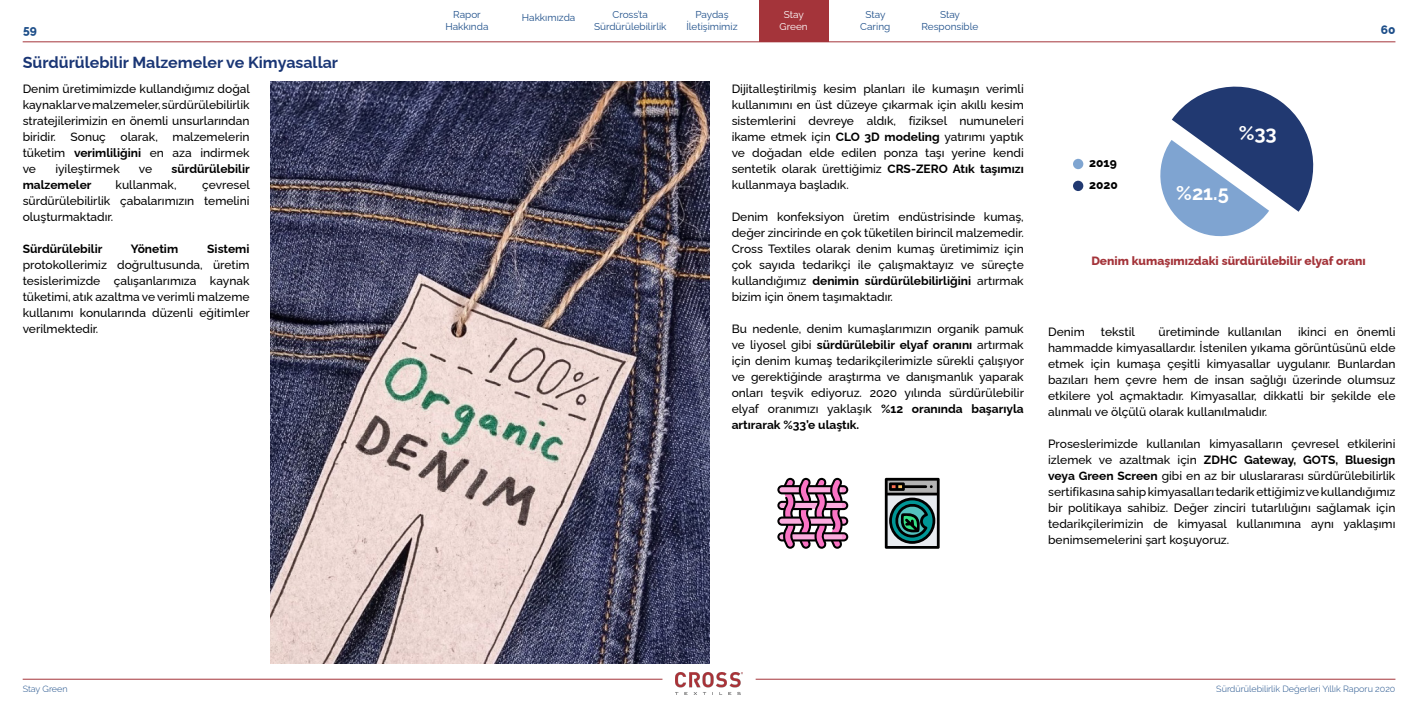
<style>
.page{position:relative;width:1418px;height:709px;background:#fff}
.page>*{position:absolute;margin:0;border:0;box-sizing:border-box;transform-origin:0 0}
.t1{font:700 20px "Raleway";color:#fff}
.t2{font:700 16px "Raleway";color:#1a3675}
.t3{font:500 12px/16px "Raleway";color:#000;text-align:justify}
.t4{font:700 12px "Raleway";color:#000}
.t5{font:800 12px "Raleway";color:#a4343a}
.t6{font:800 12px/21.9px "Raleway";color:#000}
.t7{font:800 12px "Raleway";color:#1d4e89}
.t8{font:10px/12px "Raleway";color:#1d4e89;text-align:center}
.t9{font:10px/12px "Raleway";color:#fff;text-align:center}
.t10{font:300 9px "Raleway";color:#1d4e89}
.s1{font-weight:700}
</style>
<div class="page">
<hr style="left:23px;top:678px;width:639px;height:1px;background:#a4343a">
<hr style="left:755px;top:678px;width:640px;height:1px;background:#a4343a">
<img style="left:676px;top:672px;width:66px;height:22px">
<hr style="left:23px;top:41px;width:1372px;height:1px;background:#a4343a">
<img style="left:271px;top:81px;width:438px;height:582px">
<svg style="left:1160px;top:86px;width:154px;height:151px"></svg>
<div style="left:1072px;top:159px;width:11px;height:10px;background:#7fa5d1;border-radius:50%"></div>
<div style="left:1072px;top:181px;width:11px;height:10px;background:#213971;border-radius:50%"></div>
<svg style="left:884px;top:478px;width:55px;height:71px;background:#4f6c6a"></svg>
<svg style="left:777px;top:478px;width:71px;height:71px"></svg>
<div style="left:758px;top:0;width:70px;height:41px;background:#a4343a"></div>
<p class="t8" style="left:445px;top:8px;width:45px">Rapor<br>Hakkında</p>
<p class="t8" style="left:522px;top:11px;width:55px">Hakkımızda</p>
<p class="t8" style="left:594px;top:8px;width:74px">Cross’ta<br>Sürdürülebilirlik</p>
<p class="t8" style="left:686px;top:8px;width:53px">Paydaş<br>İletişimimiz</p>
<p class="t9" style="left:779px;top:8px;width:30px">Stay<br>Green</p>
<p class="t8" style="left:860px;top:8px;width:32px">Stay<br>Caring</p>
<p class="t8" style="left:921px;top:8px;width:58px">Stay<br>Responsible</p>
<p class="t7" style="left:23px;top:20px;width:15px">59</p>
<p class="t7" style="left:1380px;top:20px;width:16px">60</p>
<h2 class="t2" style="left:23px;top:50px;width:317px">Sürdürülebilir Malzemeler ve Kimyasallar</h2>
<p class="t3" style="left:23px;top:79px;width:229px">Denim üretimimizde kullandığımız doğal kaynaklar ve malzemeler, sürdürülebilirlik stratejilerimizin en önemli unsurlarından biridir. Sonuç olarak, malzemelerin tüketim <span class="s1">verimliliğini</span> en aza indirmek ve</p>
<p class="t3" style="left:55px;top:159px;width:66px">iyileştirmek</p>
<p class="t3" style="left:139px;top:159px;width:15px">ve</p>
<p class="t4" style="left:171px;top:159px;width:80px">sürdürülebilir</p>
<p class="t4" style="left:23px;top:175px;width:70px">malzemeler</p>
<p class="t3" style="left:116px;top:175px;width:63px">kullanmak,</p>
<p class="t3" style="left:23px;top:175px;width:229px;text-indent:179px">çevresel sürdürülebilirlik çabalarımızın temelini oluşturmaktadır.</p>
<p class="t4" style="left:23px;top:239px;width:81px">Sürdürülebilir</p>
<p class="t4" style="left:131px;top:239px;width:49px">Yönetim</p>
<p class="t4" style="left:207px;top:239px;width:44px">Sistemi</p>
<p class="t3" style="left:23px;top:255px;width:229px">protokollerimiz doğrultusunda, üretim tesislerimizde çalışanlarımıza kaynak tüketimi, atık azaltma ve verimli malzeme kullanımı konularında düzenli eğitimler verilmektedir.</p>
<p class="t3" style="left:731px;top:79px;width:293px">Dijitalleştirilmiş kesim planları ile kumaşın verimli kullanımını en üst düzeye çıkarmak için akıllı kesim sistemlerini devreye aldık, fiziksel numuneleri ikame etmek için <span class="s1">CLO 3D modeling</span> yatırımı yaptık ve doğadan elde edilen ponza taşı yerine kendi sentetik olarak ürettiğimiz <span class="s1">CRS-ZERO Atık taşımızı </span>kullanmaya başladık.</p>
<p class="t3" style="left:731px;top:207px;width:293px">Denim konfeksiyon üretim endüstrisinde kumaş, değer zincirinde en çok tüketilen birincil malzemedir.<br>Cross Textiles olarak denim kumaş üretimimiz için çok sayıda tedarikçi ile çalışmaktayız ve süreçte kullandığımız <span class="s1">denimin sürdürülebilirliğini</span> artırmak bizim için önem taşımaktadır.</p>
<p class="t3" style="left:731px;top:319px;width:294px">Bu nedenle, denim kumaşlarımızın organik pamuk ve liyosel gibi <span class="s1">sürdürülebilir elyaf oranını</span> artırmak için denim kumaş tedarikçilerimizle sürekli çalışıyor ve gerektiğinde araştırma ve danışmanlık yaparak onları teşvik ediyoruz. 2020 yılında sürdürülebilir elyaf oranımızı yaklaşık <span class="s1">%12 oranında başarıyla artırarak %33’e ulaştık.</span></p>
<p class="t3" style="left:1048px;top:322px;width:38px">Denim</p>
<p class="t3" style="left:1100px;top:322px;width:35px">tekstil</p>
<p class="t3" style="left:1158px;top:322px;width:125px">üretiminde kullanılan</p>
<h1 class="t1" style="left:1238px;top:117px;width:40px">%33</h1>
<p class="t6" style="left:1089px;top:150px;width:30px">2019<br>2020</p>
<h1 class="t1" style="left:1176px;top:177px;width:54px">%21.5</h1>
<p class="t5" style="left:1091px;top:251px;width:276px">Denim kumaşımızdaki sürdürülebilir elyaf oranı</p>
<p class="t3" style="left:1048px;top:322px;width:349px;text-indent:250px">ikinci en önemli hammadde kimyasallardır. İstenilen yıkama görüntüsünü elde etmek için kumaşa çeşitli kimyasallar uygulanır. Bunlardan bazıları hem çevre hem de insan sağlığı üzerinde olumsuz etkilere yol açmaktadır. Kimyasallar, dikkatli bir şekilde ele alınmalı ve ölçülü olarak kullanılmalıdır.</p>
<p class="t3" style="left:1048px;top:434px;width:349px">Proseslerimizde kullanılan kimyasalların çevresel etkilerini izlemek ve azaltmak için <span class="s1">ZDHC Gateway, GOTS, Bluesign veya Green Screen</span> gibi en az bir uluslararası sürdürülebilirlik sertifikasına sahip kimyasalları tedarik ettiğimiz ve kullandığımız bir politikaya sahibiz. Değer zinciri tutarlılığını sağlamak için tedarikçilerimizin de kimyasal kullanımına aynı yaklaşımı benimsemelerini şart koşuyoruz.</p>
<p class="t10" style="left:23px;top:681px;width:46px">Stay Green</p>
<p class="t10" style="left:1216px;top:681px;width:181px">Sürdürülebilirlik Değerleri Yıllık Raporu 2020</p>
</div>
